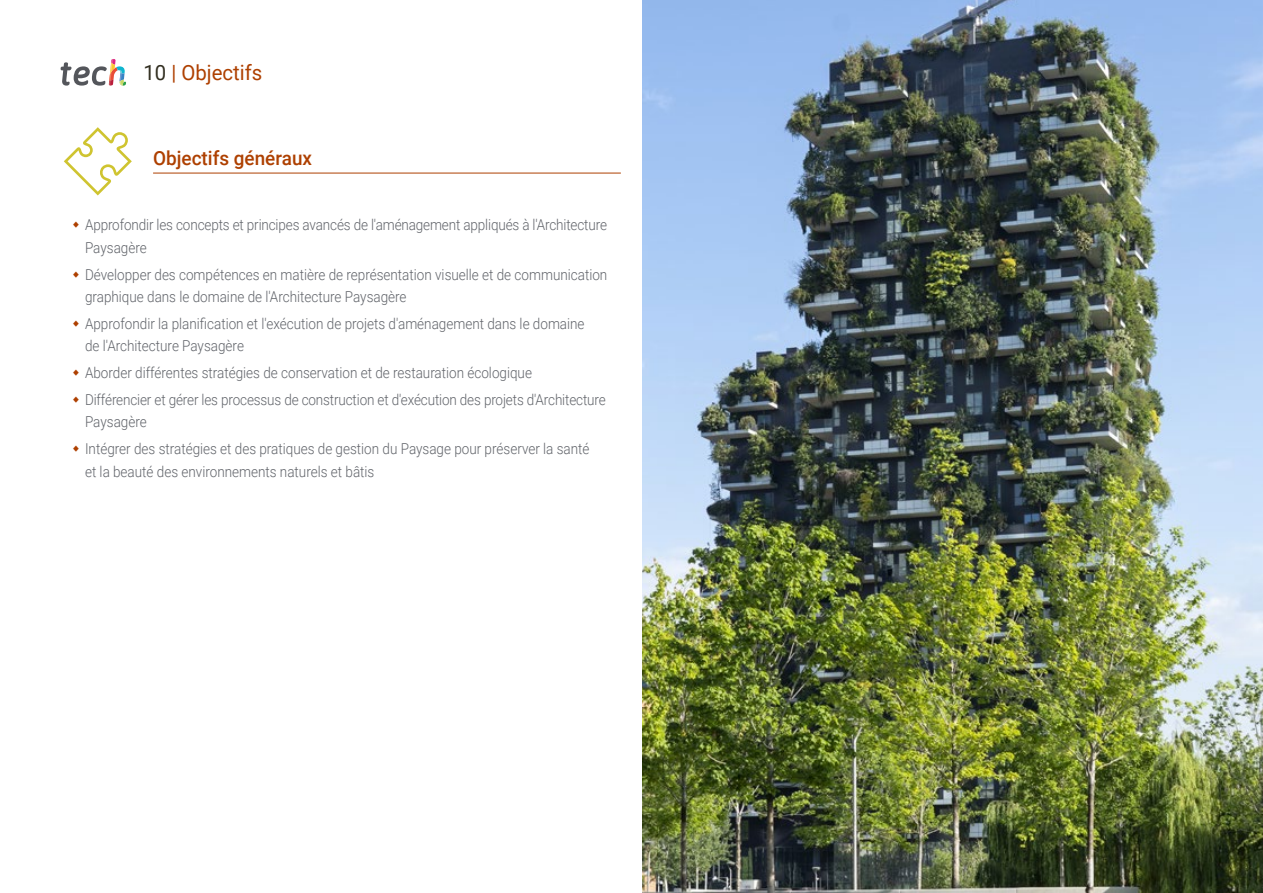
<style>
.page{position:relative;width:1263px;height:893px;background:#fff}
.page>*{position:absolute;margin:0;border:0;box-sizing:border-box;transform-origin:0 0}
.t1{font:21px "Roboto";color:#ae4000}
.t2{font:500 19.5px "Roboto";color:#ae4000}
.t3{font:300 15px/22.5px "Roboto";color:#61646a;scale:.9 1}
.s1{color:#312e20}
</style>
<div class="page">
<hr style="left:153px;top:173px;width:468px;height:1px;background:#ae4000">
<svg style="left:64px;top:127px;width:68px;height:68px"></svg>
<svg style="left:61px;top:59px;width:65px;height:27px"></svg>
<img style="left:642px;top:0;width:621px;height:893px">
<h1 class="t1" style="left:144px;top:57px;width:120px"><span class="s1">10</span> | Objectifs</h1>
<h2 class="t2" style="left:153px;top:144px;width:160px">Objectifs généraux</h2>
<p class="t3" style="left:85px;top:213px;width:581px">Approfondir les concepts et principes avancés de l'aménagement appliqués à l'Architecture<br>Paysagère</p>
<p class="t3" style="left:85px;top:263px;width:582px">Développer des compétences en matière de représentation visuelle et de communication graphique dans le domaine de l'Architecture Paysagère</p>
<p class="t3" style="left:85px;top:312px;width:557px">Approfondir la planification et l'exécution de projets d'aménagement dans le domaine de l'Architecture Paysagère</p>
<p class="t3" style="left:85px;top:359px;width:580px;line-height:26.7px">Aborder différentes stratégies de conservation et de restauration écologique<br>Différencier et gérer les processus de construction et d'exécution des projets d'Architecture</p>
<p class="t3" style="left:85px;top:408px;width:562px;line-height:26.7px">Paysagère<br>Intégrer des stratégies et des pratiques de gestion du Paysage pour préserver la santé</p>
<p class="t3" style="left:85px;top:460px;width:323px">et la beauté des environnements naturels et bâtis</p>
</div>
